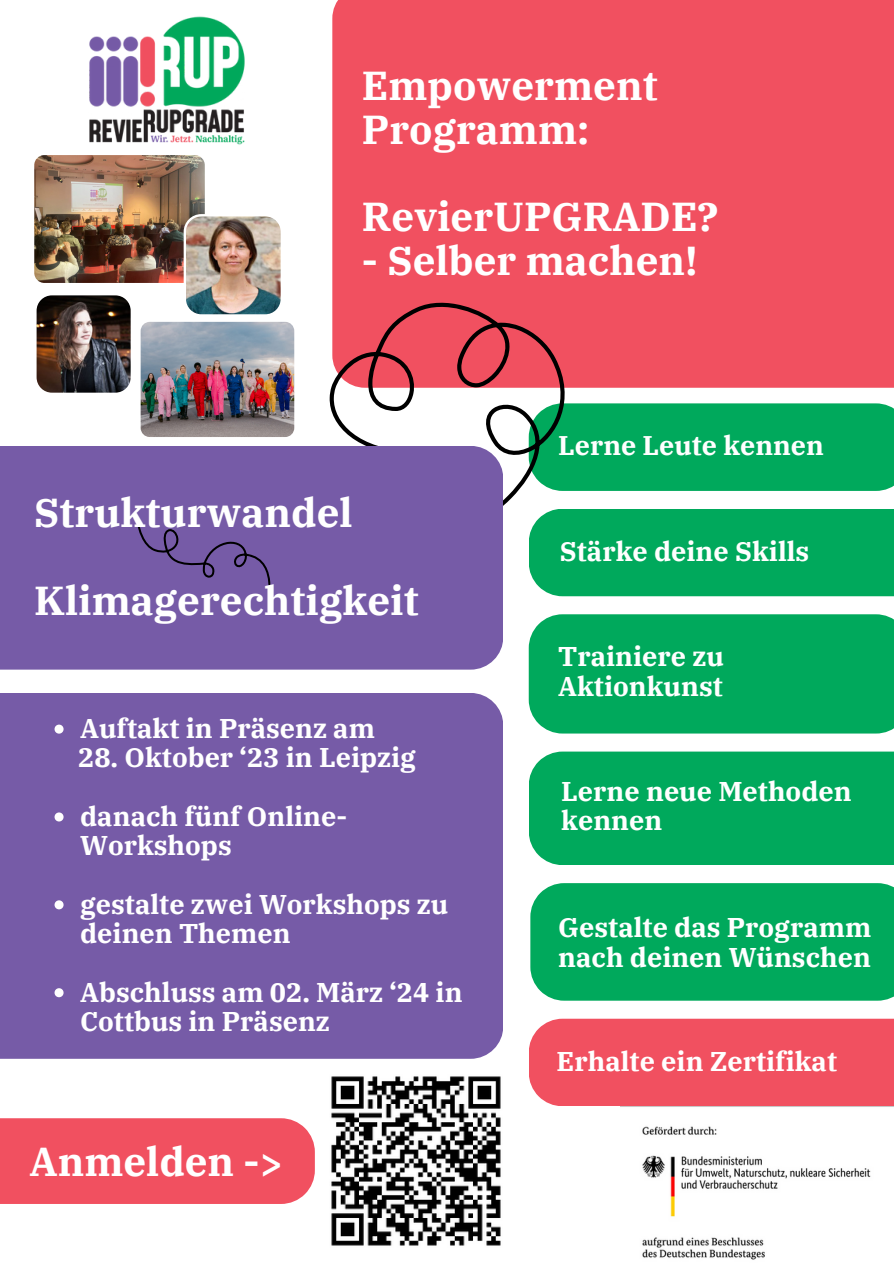
<style>
.page{position:relative;width:894px;height:1264px;background:#fff}
.page>*{position:absolute;margin:0;border:0;box-sizing:border-box;transform-origin:0 0}
.t1{font:700 40.2px/44px "IBM Plex Serif";color:#fff}
.t2{font:700 27px/29.2px "IBM Plex Serif";color:#fff}
.t3{font:700 26.85px "IBM Plex Serif";color:#fff}
</style>
<div class="page">
<div style="left:332px;top:0;width:561px;height:388px;background:#f15060"></div>
<div style="left:529px;top:509px;width:364px;height:87px;background:#00a95c"></div>
<div style="left:577px;top:403px;width:316px;height:88px;background:#00a95c"></div>
<div style="left:529px;top:751px;width:364px;height:114px;background:#00a95c"></div>
<div style="left:528px;top:614px;width:365px;height:119px;background:#00a95c"></div>
<div style="left:530px;top:883px;width:363px;height:117px;background:#00a95c"></div>
<img style="left:302px;top:1058px;width:199px;height:188px">
<div style="left:0;top:693px;width:503px;height:365px;background:#765ba7"></div>
<div style="left:0;top:1118px;width:315px;height:85px;background:#f15060"></div>
<svg style="left:329px;top:295px;width:248px;height:230px;fill:#f15060"></svg>
<div style="left:0;top:446px;width:503px;height:223px;background:#765ba7"></div>
<img style="left:34px;top:155px;width:171px;height:128px;border-radius:10px">
<img style="left:184px;top:214px;width:97px;height:101px">
<img style="left:36px;top:295px;width:95px;height:98px">
<img style="left:141px;top:322px;width:153px;height:115px;border-radius:9px">
<svg style="left:137px;top:525px;width:133px;height:60px;background:#6c539a"></svg>
<img style="left:89px;top:16px;width:156px;height:129px">
<img style="left:620px;top:1106px;width:273px;height:154px">
<div style="left:529px;top:1018px;width:364px;height:88px;background:#f15060"></div>
<svg style="left:55px;top:724px;width:9px;height:9px"></svg>
<svg style="left:55px;top:812px;width:9px;height:9px"></svg>
<svg style="left:55px;top:900px;width:9px;height:9px"></svg>
<svg style="left:55px;top:988px;width:9px;height:9px"></svg>
<p class="t1" style="left:362px;top:63px;width:297px">Empowerment<br>Programm:</p>
<p class="t1" style="left:362px;top:194px;width:358px">RevierUPGRADE?</p>
<p class="t1" style="left:362px;top:238px;width:337px">- Selber machen!</p>
<p class="t1" style="left:34px;top:489px;width:320px">Strukturwandel</p>
<p class="t1" style="left:34px;top:577px;width:386px">Klimagerechtigkeit</p>
<p class="t2" style="left:80px;top:713px;width:296px">Auftakt in Präsenz am</p>
<p class="t2" style="left:78px;top:742px;width:339px">28. Oktober ‘23 in Leipzig</p>
<p class="t2" style="left:80px;top:801px;width:268px">danach fünf Online-<br>Workshops</p>
<p class="t2" style="left:80px;top:889px;width:369px">gestalte zwei Workshops zu deinen Themen</p>
<p class="t2" style="left:80px;top:976px;width:384px">Abschluss am 02. März ‘24 in<br>Cottbus in Präsenz</p>
<p class="t1" style="left:30px;top:1139px;width:255px">Anmelden -&gt;</p>
<p class="t3" style="left:558px;top:427px;width:267px">Lerne Leute kennen</p>
<p class="t2" style="left:559px;top:536px;width:251px">Stärke deine Skills</p>
<p class="t2" style="left:558px;top:641px;width:167px">Trainiere zu<br>Aktionkunst</p>
<p class="t2" style="left:561px;top:776px;width:292px">Lerne neue Methoden kennen</p>
<p class="t2" style="left:558px;top:912px;width:314px">Gestalte das Programm nach deinen Wünschen</p>
<p class="t2" style="left:556px;top:1045px;width:282px">Erhalte ein Zertifikat</p>
</div>
